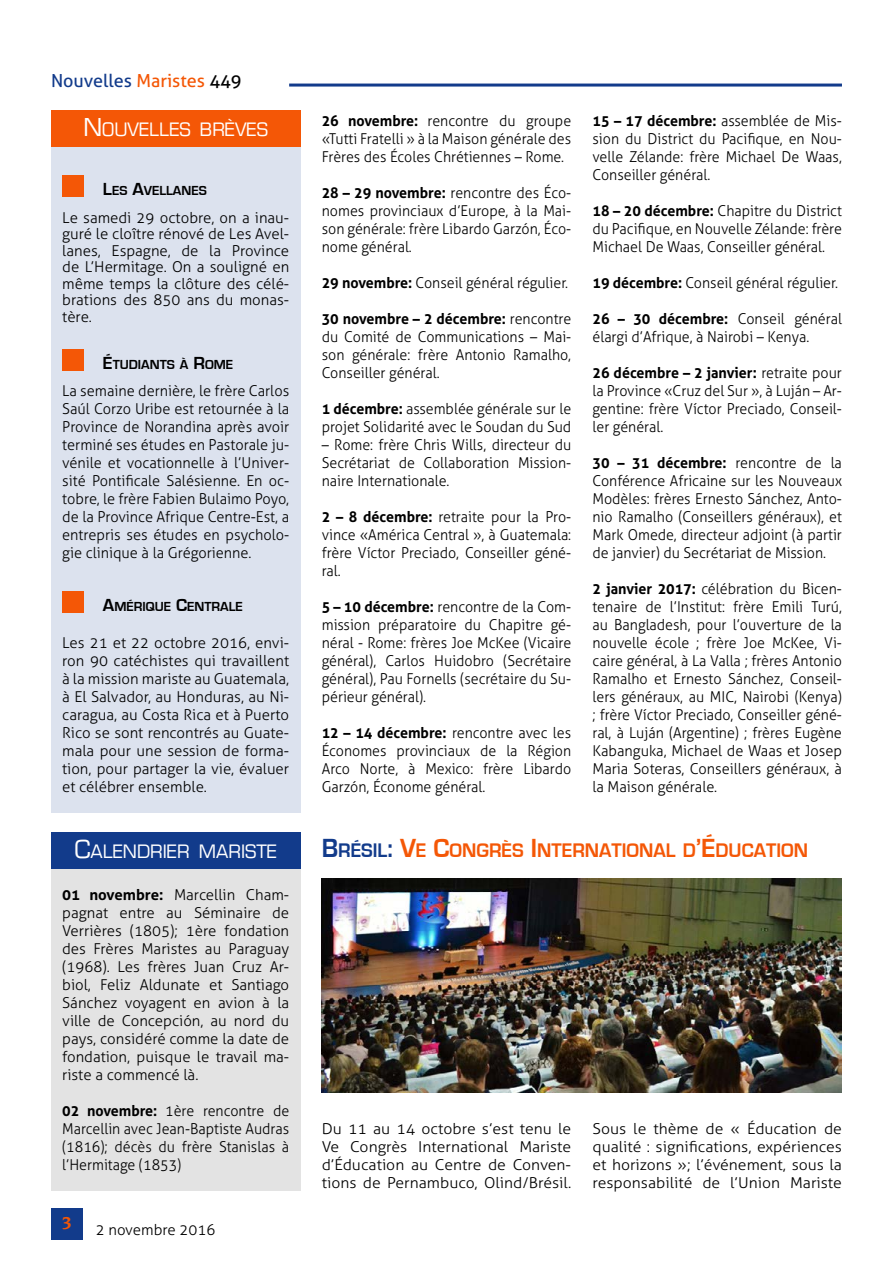
<style>
.page{position:relative;width:893px;height:1263px;background:#fff}
.page>*{position:absolute;margin:0;border:0;box-sizing:border-box;transform-origin:0 0}
.t1{font:700 20.25px "Eurostile";color:#f45706;scale:.96 1}
.t2{font:18px "Eurostile";color:#fff}
.t3{font:18px "Aller";color:#123b8b}
.t4{font:700 18px "Novarese IT Cby BT";color:#f45706}
.t5{font:300 15px/18px "Aller";color:#000;text-align:justify;scale:.95 1}
.t6{font:300 15px/18px "Aller";color:#000;text-align:justify}
.t7{font:300 15px/18px "Aller";color:#000;text-align:justify;scale:1.05 1}
.t8{font:700 13.5px "Eurostile";color:#000}
.s1{color:#f45706}
.s2{color:#000}
.s3{font-size:24px}
.s4{font-size:18px}
.s5{font-weight:700}
.s6{font-size:27px;color:#123b8b}
.s7{color:#123b8b}
.s8{font-size:27px}
</style>
<div class="page">
<hr style="left:289px;top:84px;width:553px;height:3px;background:#123b8b">
<div style="left:51px;top:1208px;width:32px;height:31px;background:#123b8b"></div>
<div style="left:51px;top:147px;width:249px;height:665px;background:#dce2ee"></div>
<div style="left:62px;top:176px;width:22px;height:21px;background:#f45706"></div>
<div style="left:51px;top:111px;width:249px;height:36px;background:#f45706"></div>
<div style="left:62px;top:349px;width:22px;height:22px;background:#f45706"></div>
<div style="left:51px;top:869px;width:249px;height:322px;background:#e3e3e3"></div>
<div style="left:51px;top:832px;width:249px;height:37px;background:#123b8b"></div>
<div style="left:62px;top:592px;width:21px;height:21px;background:#f45706"></div>
<img style="left:322px;top:879px;width:520px;height:214px">
<p class="t3" style="left:51px;top:69px;width:192px">Nouvelles <span class="s1">Maristes</span> <span class="s2">449</span></p>
<p class="t2" style="left:83px;top:118px;width:186px"><span class="s3">N</span>OUVELLES BRÈVES</p>
<p class="t8" style="left:103px;top:183px;width:105px"><span class="s4">L</span>ES <span class="s4">A</span>VELLANES</p>
<p class="t6" style="left:62px;top:209px;width:228px;line-height:16.5px">Le samedi 29 octobre, on a inau&shy;guré le cloître rénové de Les Avel&shy;lanes, Espagne, de la Province de L’Hermitage. On a souligné en même temps la clôture des célé&shy;brations des 850 ans du monas&shy;tère.</p>
<p class="t8" style="left:103px;top:357px;width:132px"><span class="s4">É</span>TUDIANTS À <span class="s4">R</span>OME</p>
<p class="t6" style="left:62px;top:382px;width:228px">La semaine dernière, le frère Carlos Saúl Corzo Uribe est retournée à la Province de Norandina après avoir terminé ses études en Pastorale ju&shy;vénile et vocationnelle à l’Univer&shy;sité Pontificale Salésienne. En oc&shy;tobre, le frère Fabien Bulaimo Poyo, de la Province Afrique Centre-Est, a entrepris ses études en psycholo&shy;gie clinique à la Grégorienne.</p>
<p class="t8" style="left:103px;top:599px;width:142px"><span class="s4">A</span>MÉRIQUE <span class="s4">C</span>ENTRALE</p>
<p class="t6" style="left:62px;top:634px;width:228px">Les 21 et 22 octobre 2016, envi&shy;ron 90 catéchistes qui travaillent à la mission mariste au Guatemala, à El Salvador, au Honduras, au Ni&shy;caragua, au Costa Rica et à Puerto Rico se sont rencontrés au Guate&shy;mala pour une session de forma&shy;tion, pour partager la vie, évaluer et célébrer ensemble.</p>
<p class="t2" style="left:74px;top:840px;width:204px"><span class="s3">C</span>ALENDRIER MARISTE</p>
<p class="t6" style="left:62px;top:886px;width:229px"><span class="s5">01 novembre:</span> Marcellin Cham&shy;pagnat entre au Séminaire de Verrières (1805); 1ère fondation des Frères Maristes au Paraguay (1968). Les frères Juan Cruz Ar&shy;biol, Feliz Aldunate et Santiago Sánchez voyagent en avion à la ville de Concepción, au nord du pays, considéré comme la date de fondation, puisque le travail ma&shy;riste a commencé là.</p>
<p class="t5" style="left:62px;top:1102px;width:240px"><span class="s5">02 novembre:</span> 1ère rencontre de Marcellin avec Jean-Baptiste Audras (1816); décès du frère Stanislas à l’Hermitage (1853)</p>
<p class="t4" style="left:62px;top:1212px;width:12px">3</p>
<p class="t6" style="left:96px;top:1220px;width:121px">2 novembre 2016</p>
<p class="t5" style="left:322px;top:112px;width:264px"><span class="s5">26 novembre:</span> rencontre du groupe «Tutti Fratelli » à la Maison générale des Frères des Écoles Chrétiennes – Rome.</p>
<p class="t5" style="left:322px;top:184px;width:264px"><span class="s5">28 – 29 novembre:</span> rencontre des Éco&shy;nomes provinciaux d’Europe, à la Mai&shy;son générale: frère Libardo Garzón, Éco&shy;nome général.</p>
<p class="t5" style="left:322px;top:274px;width:261px"><span class="s5">29 novembre:</span> Conseil général régulier.</p>
<p class="t5" style="left:322px;top:310px;width:264px"><span class="s5">30 novembre – 2 décembre:</span> rencontre du Comité de Communications – Mai&shy;son générale: frère Antonio Ramalho, Conseiller général.</p>
<p class="t5" style="left:322px;top:400px;width:264px"><span class="s5">1 décembre:</span> assemblée générale sur le projet Solidarité avec le Soudan du Sud</p>
<p class="t5" style="left:322px;top:436px;width:264px">– Rome: frère Chris Wills, directeur du Secrétariat de Collaboration Mission&shy;naire Internationale.</p>
<p class="t5" style="left:322px;top:508px;width:264px"><span class="s5">2 – 8 décembre:</span> retraite pour la Pro&shy;vince «América Central », à Guatemala: frère Víctor Preciado, Conseiller géné&shy;ral.</p>
<p class="t5" style="left:322px;top:598px;width:264px"><span class="s5">5 – 10 décembre:</span> rencontre de la Com&shy;mission préparatoire du Chapitre gé&shy;néral - Rome: frères Joe McKee (Vicaire général), Carlos Huidobro (Secrétaire général), Pau Fornells (secrétaire du Su&shy;périeur général).</p>
<p class="t5" style="left:322px;top:724px;width:264px"><span class="s5">12 – 14 décembre:</span> rencontre avec les Économes provinciaux de la Région Arco Norte, à Mexico: frère Libardo Garzón, Économe général.</p>
<p class="t5" style="left:592px;top:112px;width:264px"><span class="s5">15 – 17 décembre:</span> assemblée de Mis&shy;sion du District du Pacifique, en Nou&shy;velle Zélande: frère Michael De Waas, Conseiller général.</p>
<p class="t5" style="left:592px;top:202px;width:264px"><span class="s5">18 – 20 décembre:</span> Chapitre du District du Pacifique, en Nouvelle Zélande: frère Michael De Waas, Conseiller général.</p>
<p class="t5" style="left:592px;top:274px;width:260px"><span class="s5">19 décembre:</span> Conseil général régulier.</p>
<p class="t5" style="left:592px;top:310px;width:264px"><span class="s5">26 – 30 décembre:</span> Conseil général élargi d’Afrique, à Nairobi – Kenya.</p>
<p class="t5" style="left:592px;top:364px;width:264px"><span class="s5">26 décembre – 2 janvier:</span> retraite pour la Province «Cruz del Sur », à Luján – Ar&shy;gentine: frère Víctor Preciado, Conseil&shy;ler général.</p>
<p class="t5" style="left:592px;top:454px;width:264px"><span class="s5">30 – 31 décembre:</span> rencontre de la Conférence Africaine sur les Nouveaux Modèles: frères Ernesto Sánchez, Anto&shy;nio Ramalho (Conseillers généraux), et Mark Omede, directeur adjoint (à partir de janvier) du Secrétariat de Mission.</p>
<p class="t5" style="left:592px;top:580px;width:264px"><span class="s5">2 janvier 2017:</span> célébration du Bicen&shy;tenaire de l’Institut: frère Emili Turú, au Bangladesh, pour l’ouverture de la nouvelle école ; frère Joe McKee, Vi&shy;caire général, à La Valla ; frères Antonio Ramalho et Ernesto Sánchez, Conseil&shy;lers généraux, au MIC, Nairobi (Kenya) ; frère Víctor Preciado, Conseiller géné&shy;ral, à Luján (Argentine) ; frères Eugène Kabanguka, Michael de Waas et Josep Maria Soteras, Conseillers généraux, à la Maison générale.</p>
<h1 class="t1" style="left:322px;top:840px;width:506px"><span class="s6">B</span><span class="s7">RÉSIL</span><span class="s6">:</span> <span class="s8">V</span>E <span class="s8">C</span>ONGRÈS <span class="s8">I</span> NTERNATIONAL D<span class="s8">’É</span>DUCATION</h1>
<p class="t7" style="left:322px;top:1120px;width:239px">Du 11 au 14 octobre s’est tenu le Ve Congrès International Mariste d’Éducation au Centre de Conven&shy;tions de Pernambuco, Olind/Brésil.</p>
<p class="t7" style="left:592px;top:1120px;width:239px">Sous le thème de « Éducation de qualité : significations, expériences et horizons »; l’événement, sous la responsabilité de l’Union Mariste</p>
</div>
